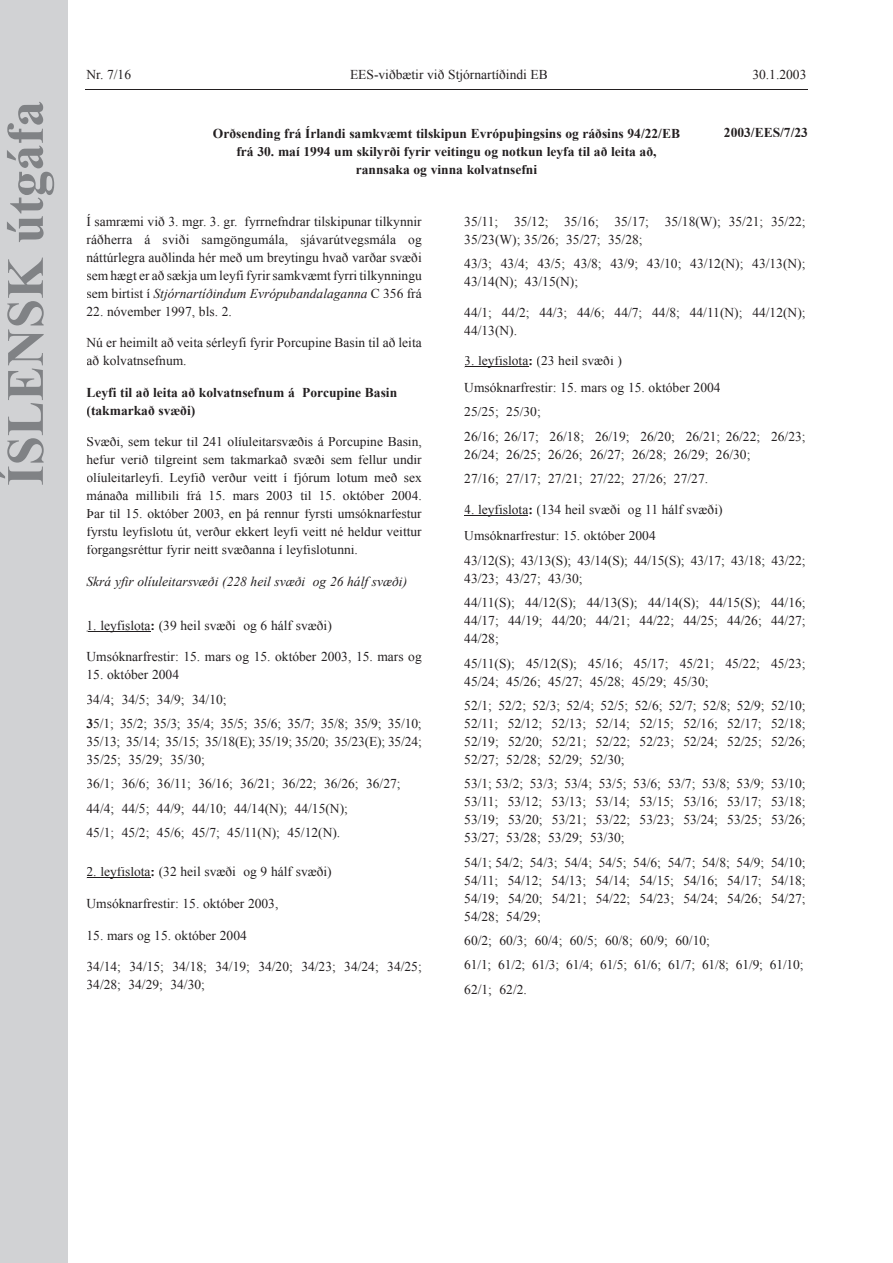
<style>
.page{position:relative;width:893px;height:1263px;background:#fff}
.page>*{position:absolute;margin:0;border:0;box-sizing:border-box;transform-origin:0 0}
.t1{font:700 52.5px "Times New Roman";color:#808285}
.t2{font:13.5px/18px "Times New Roman";color:#231f20}
.t3{font:700 13.5px/18px "Times New Roman";color:#231f20;text-align:center}
.t4{font:italic 13.5px "Times New Roman";color:#231f20}
.s1{font-style:italic}
.s2{font-weight:700}
</style>
<div class="page">
<hr style="left:85px;top:89px;width:723px;height:1px;background:#231f20">
<div style="left:0;top:0;width:68px;height:1263px;background:#d1d2d4"></div>
<svg style="left:87px;top:630px;width:64px;height:2px"></svg>
<svg style="left:87px;top:877px;width:64px;height:1px"></svg>
<svg style="left:464px;top:366px;width:65px;height:2px"></svg>
<svg style="left:464px;top:515px;width:64px;height:1px"></svg>
<h1 class="t1" style="left:-5px;top:486px;width:386px;rotate:-90deg">ÍSLENSK útgáfa</h1>
<p class="t2" style="left:87px;top:65px;width:46px">Nr. 7/16</p>
<p class="t2" style="left:350px;top:65px;width:199px">EES-viðbætir við Stjórnartíðindi EB</p>
<p class="t2" style="left:752px;top:65px;width:55px">30.1.2003</p>
<p class="t3" style="left:213px;top:125px;width:469px">Orðsending frá Írlandi samkvæmt tilskipun Evrópuþingsins og ráðsins 94/22/EB frá 30. maí 1994 um skilyrði fyrir veitingu og notkun leyfa til að leita að, rannsaka og vinna kolvatnsefni</p>
<p class="t2" style="left:87px;top:212px;width:337px;text-align:justify">Í samræmi við 3. mgr. 3. gr. fyrrnefndrar tilskipunar tilkynnir ráðherra á sviði samgöngumála, sjávarútvegsmála og náttúrlegra auðlinda hér með um breytingu hvað varðar svæði sem hægt er að sækja um leyfi fyrir samkvæmt fyrri tilkynningu sem birtist í <span class="s1">Stjórnartíðindum Evrópubandalaganna</span> C 356 frá</p>
<p class="t2" style="left:87px;top:302px;width:147px">22. nóvember 1997, bls. 2.</p>
<p class="t2" style="left:87px;top:333px;width:337px">Nú er heimilt að veita sérleyfi fyrir Porcupine Basin til að leita að kolvatnsefnum.</p>
<p class="t3" style="left:87px;top:383px;width:312px;text-align:left">Leyfi til að leita að kolvatnsefnum á Porcupine Basin (takmarkað svæði)</p>
<p class="t2" style="left:87px;top:433px;width:337px;text-align:justify">Svæði, sem tekur til 241 olíuleitarsvæðis á Porcupine Basin, hefur verið tilgreint sem takmarkað svæði sem fellur undir olíuleitarleyfi. Leyfið verður veitt í fjórum lotum með sex mánaða millibili frá 15. mars 2003 til 15. október 2004.<br>Þar til 15. október 2003, en þá rennur fyrsti umsóknarfestur fyrstu leyfislotu út, verður ekkert leyfi veitt né heldur veittur forgangsréttur fyrir neitt svæðanna í leyfislotunni.</p>
<p class="t4" style="left:87px;top:574px;width:322px">Skrá yfir olíuleitarsvæði (228 heil svæði og 26 hálf svæði)</p>
<p class="t2" style="left:87px;top:616px;width:247px">1. leyfislota<span class="s2">:</span> (39 heil svæði og 6 hálf svæði)</p>
<p class="t2" style="left:87px;top:647px;width:337px">Umsóknarfrestir: 15. mars og 15. október 2003, 15. mars og</p>
<p class="t2" style="left:87px;top:662px;width:337px;line-height:24.5px">15. október 2004<br>34/4; 34/5; 34/9; 34/10;<br><span class="s2">3</span>5/1; 35/2; 35/3; 35/4; 35/5; 35/6; 35/7; 35/8; 35/9; 35/10;</p>
<p class="t2" style="left:87px;top:732px;width:337px">35/13; 35/14; 35/15; 35/18(E); 35/19; 35/20; 35/23(E); 35/24;<br>35/25; 35/29; 35/30;</p>
<p class="t2" style="left:87px;top:771px;width:316px;line-height:24.5px">36/1; 36/6; 36/11; 36/16; 36/21; 36/22; 36/26; 36/27;<br>44/4; 44/5; 44/9; 44/10; 44/14(N); 44/15(N);<br>45/1; 45/2; 45/6; 45/7; 45/11(N); 45/12(N).</p>
<p class="t2" style="left:87px;top:863px;width:247px">2. leyfislota<span class="s2">:</span> (32 heil svæði og 9 hálf svæði)</p>
<p class="t2" style="left:87px;top:894px;width:193px">Umsóknarfrestir: 15. október 2003,</p>
<p class="t2" style="left:87px;top:926px;width:162px">15. mars og 15. október 2004</p>
<p class="t2" style="left:87px;top:957px;width:337px">34/14; 34/15; 34/18; 34/19; 34/20; 34/23; 34/24; 34/25;<br>34/28; 34/29; 34/30;</p>
<p class="t3" style="left:724px;top:123px;width:86px">2003/EES/7/23</p>
<p class="t2" style="left:464px;top:212px;width:343px">35/11; 35/12; 35/16; 35/17; 35/18(W); 35/21; 35/22;<br>35/23(W); 35/26; 35/27; 35/28;</p>
<p class="t2" style="left:464px;top:254px;width:343px">43/3; 43/4; 43/5; 43/8; 43/9; 43/10; 43/12(N); 43/13(N);<br>43/14(N); 43/15(N);</p>
<p class="t2" style="left:464px;top:303px;width:343px">44/1; 44/2; 44/3; 44/6; 44/7; 44/8; 44/11(N); 44/12(N);<br>44/13(N).</p>
<p class="t2" style="left:464px;top:347px;width:258px;line-height:26.5px">3. leyfislota<span class="s2">:</span> (23 heil svæði )<br>Umsóknarfrestir: 15. mars og 15. október 2004</p>
<p class="t2" style="left:464px;top:399px;width:343px;line-height:24.5px">25/25; 25/30;<br>26/16; 26/17; 26/18; 26/19; 26/20; 26/21; 26/22; 26/23;</p>
<p class="t2" style="left:464px;top:442px;width:288px;line-height:24.5px">26/24; 26/25; 26/26; 26/27; 26/28; 26/29; 26/30;<br>27/16; 27/17; 27/21; 27/22; 27/26; 27/27.</p>
<p class="t2" style="left:464px;top:496px;width:260px;line-height:26.5px">4. leyfislota<span class="s2">:</span> (134 heil svæði og 11 hálf svæði)<br>Umsóknarfrestur: 15. október 2004</p>
<p class="t2" style="left:464px;top:551px;width:343px">43/12(S); 43/13(S); 43/14(S); 44/15(S); 43/17; 43/18; 43/22;<br>43/23; 43/27; 43/30;</p>
<p class="t2" style="left:464px;top:593px;width:343px;text-align:justify">44/11(S); 44/12(S); 44/13(S); 44/14(S); 44/15(S); 44/16; 44/17; 44/19; 44/20; 44/21; 44/22; 44/25; 44/26; 44/27; 44/28;</p>
<p class="t2" style="left:464px;top:654px;width:343px">45/11(S); 45/12(S); 45/16; 45/17; 45/21; 45/22; 45/23;<br>45/24; 45/26; 45/27; 45/28; 45/29; 45/30;</p>
<p class="t2" style="left:464px;top:696px;width:343px;text-align:justify">52/1; 52/2; 52/3; 52/4; 52/5; 52/6; 52/7; 52/8; 52/9; 52/10; 52/11; 52/12; 52/13; 52/14; 52/15; 52/16; 52/17; 52/18; 52/19; 52/20; 52/21; 52/22; 52/23; 52/24; 52/25; 52/26; 52/27; 52/28; 52/29; 52/30;</p>
<p class="t2" style="left:464px;top:775px;width:343px;text-align:justify">53/1; 53/2; 53/3; 53/4; 53/5; 53/6; 53/7; 53/8; 53/9; 53/10; 53/11; 53/12; 53/13; 53/14; 53/15; 53/16; 53/17; 53/18; 53/19; 53/20; 53/21; 53/22; 53/23; 53/24; 53/25; 53/26; 53/27; 53/28; 53/29; 53/30;</p>
<p class="t2" style="left:464px;top:853px;width:343px;text-align:justify">54/1; 54/2; 54/3; 54/4; 54/5; 54/6; 54/7; 54/8; 54/9; 54/10; 54/11; 54/12; 54/13; 54/14; 54/15; 54/16; 54/17; 54/18; 54/19; 54/20; 54/21; 54/22; 54/23; 54/24; 54/26; 54/27; 54/28; 54/29;</p>
<p class="t2" style="left:464px;top:928px;width:341px;line-height:24.5px">60/2; 60/3; 60/4; 60/5; 60/8; 60/9; 60/10;<br>61/1; 61/2; 61/3; 61/4; 61/5; 61/6; 61/7; 61/8; 61/9; 61/10;<br>62/1; 62/2.</p>
</div>
